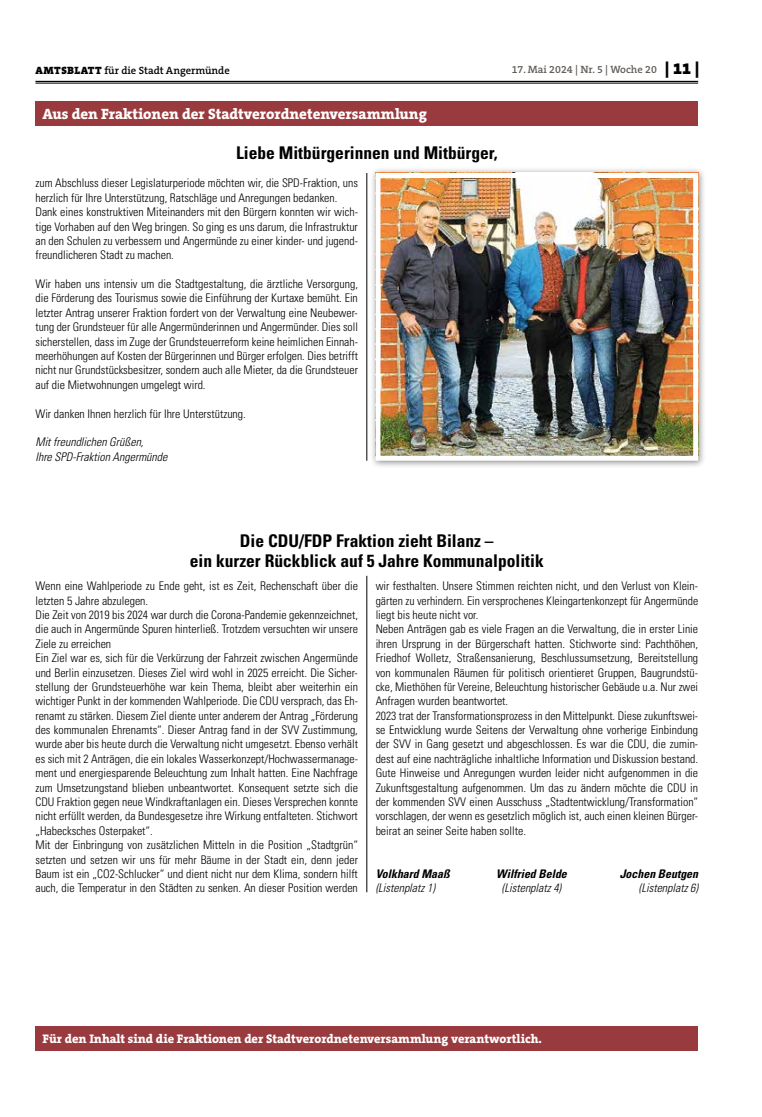
<style>
.page{position:relative;width:762px;height:1117px;background:#fff}
.page>*{position:absolute;margin:0;border:0;box-sizing:border-box;transform-origin:0 0}
.t1{font:700 condensed 17.5px/20px "Univers";color:#000;text-align:center}
.t2{font:800 15px "The Serif B W8";color:#fff}
.t3{font:800 12.5px "The Serif B W8";color:#fff}
.t4{font:300 condensed 11.88px/14.4px "Univers";color:#000}
.t5{font:italic 300 condensed 11.88px/14.4px "Univers";color:#000}
.t6{font:italic 700 condensed 11.88px "Univers";color:#000}
.t7{font:600 10.62px "The Serif B W6";color:#000}
.t8{font:600 10.62px "The Serif B W6";color:#615c58}
.s1{font-family:"The Serif B W9";font-weight:900}
.s2{font-family:"The Serif B W9";font-weight:900;font-size:16.25px;color:#000}
</style>
<div class="page">
<hr style="left:35px;top:81px;width:663px;height:1px;background:#000">
<hr style="left:35px;top:83px;width:663px;height:1px;background:#000">
<div style="left:35px;top:101px;width:663px;height:25px;background:#993b3e"></div>
<div style="left:370px;top:167px;width:336px;height:301px;background:#000;opacity:.45"></div>
<img style="left:381px;top:179px;width:311px;height:275px">
<div style="left:375px;top:173px;width:323px;height:287px;border:5px solid #fff"></div>
<hr style="left:367px;top:173px;width:1px;height:287px;background:#000">
<div style="left:35px;top:1025px;width:663px;height:25px;background:#993b3e"></div>
<hr style="left:367px;top:575px;width:1px;height:317px;background:#000">
<p class="t7" style="left:36px;top:63px;width:196px"><span class="s1">AMTSBLATT</span> für die Stadt Angermünde</p>
<p class="t8" style="left:512px;top:63px;width:189px">17. Mai 2024 | Nr. 5 | Woche 20 <span class="s2">| 11 |</span></p>
<p class="t2" style="left:43px;top:104px;width:386px">Aus den Fraktionen der Stadtverordnetenversammlung</p>
<h1 class="t1" style="left:236px;top:142px;width:263px">Liebe Mitbürgerinnen und Mitbürger,</h1>
<p class="t4" style="left:35px;top:176px;width:324px">zum Abschluss dieser Legislaturperiode möchten wir, die SPD-Fraktion, uns herzlich für Ihre Unterstützung, Ratschläge und Anregungen bedanken.<br>Dank eines konstruktiven Miteinanders mit den Bürgern konnten wir wich&shy;tige Vorhaben auf den Weg bringen. So ging es uns darum, die Infrastruktur an den Schulen zu verbessern und Angermünde zu einer kinder- und jugend&shy;freundlicheren Stadt zu machen.</p>
<p class="t4" style="left:35px;top:276px;width:324px;text-align:justify">Wir haben uns intensiv um die Stadtgestaltung, die ärztliche Versorgung, die Förderung des Tourismus sowie die Einführung der Kurtaxe bemüht. Ein letzter Antrag unserer Fraktion fordert von der Verwaltung eine Neubewer&shy;tung der Grundsteuer für alle Angermünderinnen und Angermünder. Dies soll sicherstellen, dass im Zuge der Grundsteuerreform keine heimlichen Einnah&shy;meerhöhungen auf Kosten der Bürgerinnen und Bürger erfolgen. Dies betrifft nicht nur Grundstücksbesitzer, sondern auch alle Mieter, da die Grundsteuer auf die Mietwohnungen umgelegt wird.</p>
<p class="t4" style="left:35px;top:406px;width:212px">Wir danken Ihnen herzlich für Ihre Unterstützung.</p>
<p class="t5" style="left:35px;top:435px;width:133px">Mit freundlichen Grüßen,<br>Ihre SPD-Fraktion Angermünde</p>
<h1 class="t1" style="left:190px;top:530px;width:355px">Die CDU/FDP Fraktion zieht Bilanz –<br>ein kurzer Rückblick auf 5 Jahre Kommunalpolitik</h1>
<p class="t4" style="left:35px;top:578px;width:324px">Wenn eine Wahlperiode zu Ende geht, ist es Zeit, Rechenschaft über die letzten 5 Jahre abzulegen.<br>Die Zeit von 2019 bis 2024 war durch die Corona-Pandemie gekennzeichnet, die auch in Angermünde Spuren hinterließ. Trotzdem versuchten wir unsere Ziele zu erreichen<br>Ein Ziel war es, sich für die Verkürzung der Fahrzeit zwischen Angermünde und Berlin einzusetzen. Dieses Ziel wird wohl in 2025 erreicht. Die Sicher&shy;stellung der Grundsteuerhöhe war kein Thema, bleibt aber weiterhin ein wichtiger Punkt in der kommenden Wahlperiode. Die CDU versprach, das Eh&shy;renamt zu stärken. Diesem Ziel diente unter anderem der Antrag „Förderung des kommunalen Ehrenamts“. Dieser Antrag fand in der SVV Zustimmung, wurde aber bis heute durch die Verwaltung nicht umgesetzt. Ebenso verhält es sich mit 2 Anträgen, die ein lokales Wasserkonzept/Hochwassermanage&shy;ment und energiesparende Beleuchtung zum Inhalt hatten. Eine Nachfrage zum Umsetzungstand blieben unbeantwortet. Konsequent setzte sich die CDU Fraktion gegen neue Windkraftanlagen ein. Dieses Versprechen konnte nicht erfüllt werden, da Bundesgesetze ihre Wirkung entfalteten. Stichwort „Habecksches Osterpaket“.<br>Mit der Einbringung von zusätzlichen Mitteln in die Position „Stadtgrün“ setzten und setzen wir uns für mehr Bäume in der Stadt ein, denn jeder Baum ist ein „CO2-Schlucker“ und dient nicht nur dem Klima, sondern hilft auch, die Temperatur in den Städten zu senken. An dieser Position werden</p>
<p class="t4" style="left:376px;top:578px;width:324px">wir festhalten. Unsere Stimmen reichten nicht, und den Verlust von Klein&shy;gärten zu verhindern. Ein versprochenes Kleingartenkonzept für Angermünde liegt bis heute nicht vor.<br>Neben Anträgen gab es viele Fragen an die Verwaltung, die in erster Linie ihren Ursprung in der Bürgerschaft hatten. Stichworte sind: Pachthöhen, Friedhof Wolletz, Straßensanierung, Beschlussumsetzung, Bereitstellung von kommunalen Räumen für politisch orientieret Gruppen, Baugrundstü&shy;cke, Miethöhen für Vereine, Beleuchtung historischer Gebäude u.a. Nur zwei Anfragen wurden beantwortet.<br>2023 trat der Transformationsprozess in den Mittelpunkt. Diese zukunftswei&shy;se Entwicklung wurde Seitens der Verwaltung ohne vorherige Einbindung der SVV in Gang gesetzt und abgeschlossen. Es war die CDU, die zumin&shy;dest auf eine nachträgliche inhaltliche Information und Diskussion bestand.<br>Gute Hinweise und Anregungen wurden leider nicht aufgenommen in die Zukunftsgestaltung aufgenommen. Um das zu ändern möchte die CDU in der kommenden SVV einen Ausschuss „Stadtentwicklung/Transformation“ vorschlagen, der wenn es gesetzlich möglich ist, auch einen kleinen Bürger&shy;beirat an seiner Seite haben sollte.</p>
<p class="t6" style="left:376px;top:866px;width:76px">Volkhard Maaß</p>
<p class="t6" style="left:496px;top:866px;width:72px">Wilfried Belde</p>
<p class="t6" style="left:620px;top:866px;width:80px">Jochen Beutgen</p>
<p class="t5" style="left:376px;top:880px;width:61px">(Listenplatz 1)</p>
<p class="t5" style="left:502px;top:880px;width:61px">(Listenplatz 4)</p>
<p class="t5" style="left:639px;top:880px;width:61px">(Listenplatz 6)</p>
<p class="t3" style="left:43px;top:1030px;width:501px">Für den Inhalt sind die Fraktionen der Stadtverordnetenversammlung verantwortlich.</p>
</div>
